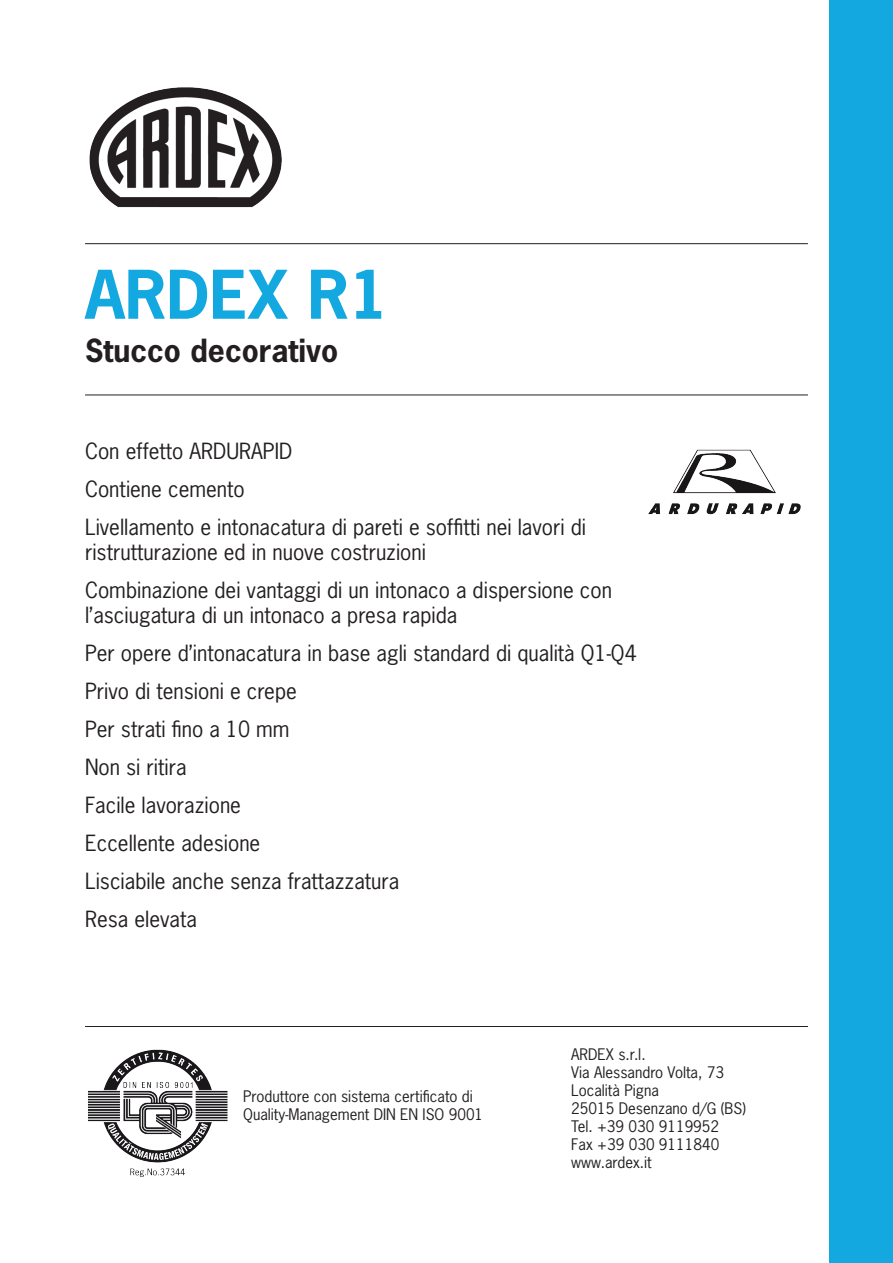
<style>
.page{position:relative;width:893px;height:1263px;background:#fff}
.page>*{position:absolute;margin:0;border:0;box-sizing:border-box;transform-origin:0 0}
.t1{font:700 63px "News Gothic Std";color:#14a8e0}
.t2{font:700 30px "News Gothic Std";color:#231f20}
.t3{font:21px/25.2px "News Gothic Std";color:#231f20}
.t4{font:15px/18px "News Gothic Std";color:#231f20}
</style>
<div class="page">
<div style="left:829px;top:0;width:64px;height:1263px;background:#14a8e0"></div>
<img style="left:89px;top:87px;width:193px;height:120px">
<hr style="left:85px;top:243px;width:723px;height:1px;background:#231f20">
<hr style="left:85px;top:395px;width:723px;height:1px;background:#231f20">
<img style="left:88px;top:1049px;width:140px;height:128px">
<hr style="left:85px;top:1026px;width:723px;height:1px;background:#231f20">
<img style="left:648px;top:449px;width:153px;height:66px">
<p class="t1" style="left:85px;top:253px;width:305px">ARDEX R1</p>
<p class="t2" style="left:85px;top:331px;width:255px">Stucco decorativo</p>
<p class="t3" style="left:85px;top:438px;width:209px">Con effetto ARDURAPID</p>
<p class="t3" style="left:85px;top:476px;width:161px">Contiene cemento</p>
<p class="t3" style="left:85px;top:514px;width:502px">Livellamento e intonacatura di pareti e soffitti nei lavori di ristrutturazione ed in nuove costruzioni</p>
<p class="t3" style="left:85px;top:577px;width:528px">Combinazione dei vantaggi di un intonaco a dispersione con l’asciugatura di un intonaco a presa rapida</p>
<p class="t3" style="left:85px;top:640px;width:553px">Per opere d’intonacatura in base agli standard di qualità Q1-Q4</p>
<p class="t3" style="left:85px;top:678px;width:213px">Privo di tensioni e crepe</p>
<p class="t3" style="left:85px;top:716px;width:206px">Per strati fino a 10 mm</p>
<p class="t3" style="left:85px;top:754px;width:103px">Non si ritira</p>
<p class="t3" style="left:85px;top:792px;width:158px">Facile lavorazione</p>
<p class="t3" style="left:85px;top:830px;width:177px">Eccellente adesione</p>
<p class="t3" style="left:85px;top:868px;width:316px">Lisciabile anche senza frattazzatura</p>
<p class="t3" style="left:85px;top:906px;width:113px">Resa elevata</p>
<p class="t4" style="left:243px;top:1087px;width:242px">Produttore con sistema certificato di<br>Quality-Management DIN EN ISO 9001</p>
<p class="t4" style="left:571px;top:1045px;width:76px">ARDEX s.r.l.</p>
<p class="t4" style="left:571px;top:1063px;width:154px">Via Alessandro Volta, 73</p>
<p class="t4" style="left:571px;top:1081px;width:89px">Località Pigna</p>
<p class="t4" style="left:571px;top:1099px;width:176px">25015 Desenzano d/G (BS)</p>
<p class="t4" style="left:571px;top:1117px;width:150px">Tel. +39 030 9119952</p>
<p class="t4" style="left:571px;top:1135px;width:150px">Fax +39 030 9111840</p>
<p class="t4" style="left:571px;top:1153px;width:82px">www.ardex.it</p>
</div>
